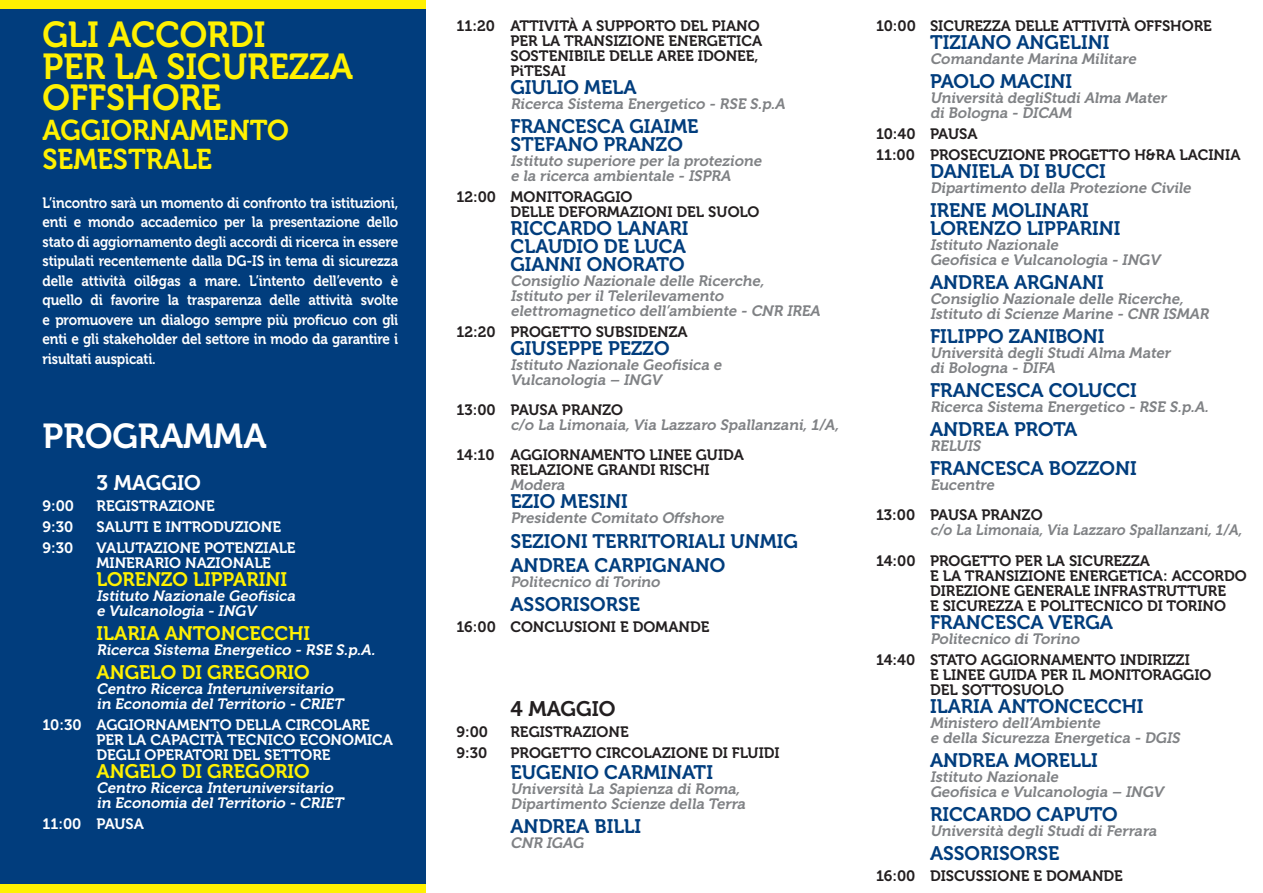
<style>
.page{position:relative;width:1263px;height:893px;background:#fff}
.page>*{position:absolute;margin:0;border:0;box-sizing:border-box;transform-origin:0 0}
.t1{font:36px "Museo 700";color:#fff101;scale:.96 1}
.t2{font:34.5px "Museo 700";color:#fff}
.t3{font:28.5px "Museo 700";color:#fff101;scale:.96 1}
.t4{font:21px "Museo 700";color:#231f20}
.t5{font:21px "Museo 700";color:#fff}
.t6{font:19.5px/24px "Museo 700";color:#013d7d}
.t7{font:19.5px "Museo 700";color:#fff101}
.t8{font:italic 15px/15px "Museo 700";color:#808285}
.t9{font:15px/15px "Museo 700";color:#231f20}
.t10{font:15px/19.5px "Museo 700";color:#fff;text-align:justify;scale:.9 1}
.t11{font:italic 15px "Museo 700";color:#fff}
.t12{font:15px/15px "Museo 700";color:#fff}
.t13{font:italic 15px "Museo 700";color:#808285;scale:.95 1}
</style>
<div class="page">
<div style="left:0;top:0;width:425px;height:893px;background:#013d7d"></div>
<div style="left:0;top:0;width:425px;height:9px;background:#fff101"></div>
<div style="left:0;top:884px;width:425px;height:9px;background:#fff101"></div>
<p class="t1" style="left:43px;top:15px;width:234px">GLI ACCORDI</p>
<p class="t1" style="left:43px;top:46px;width:325px">PER LA SICUREZZA</p>
<p class="t1" style="left:43px;top:78px;width:188px">OFFSHORE</p>
<p class="t3" style="left:43px;top:114px;width:258px">AGGIORNAMENTO</p>
<p class="t3" style="left:43px;top:143px;width:178px">SEMESTRALE</p>
<p class="t10" style="left:43px;top:193px;width:397px">L’incontro sarà un momento di confronto tra istituzioni, enti e mondo accademico per la presentazione dello stato di aggiornamento degli accordi di ricerca in essere stipulati recentemente dalla DG-IS in tema di sicurezza delle attività oil&amp;gas a mare. L’intento dell’evento è quello di favorire la trasparenza delle attività svolte e promuovere un dialogo sempre più proficuo con gli enti e gli stakeholder del settore in modo da garantire i risultati auspicati.</p>
<p class="t2" style="left:43px;top:416px;width:226px">PROGRAMMA</p>
<p class="t5" style="left:97px;top:471px;width:106px">3 MAGGIO</p>
<p class="t12" style="left:43px;top:498px;width:33px">9:00</p>
<p class="t12" style="left:97px;top:498px;width:120px">REGISTRAZIONE</p>
<p class="t12" style="left:43px;top:519px;width:32px">9:30</p>
<p class="t12" style="left:97px;top:519px;width:186px">SALUTI E INTRODUZIONE</p>
<p class="t12" style="left:43px;top:540px;width:32px">9:30</p>
<p class="t12" style="left:97px;top:540px;width:200px">VALUTAZIONE POTENZIALE<br>MINERARIO NAZIONALE</p>
<p class="t7" style="left:97px;top:568px;width:192px">LORENZO LIPPARINI</p>
<p class="t11" style="left:97px;top:587px;width:203px">Istituto Nazionale Geofisica</p>
<p class="t11" style="left:97px;top:602px;width:164px">e Vulcanologia - INGV</p>
<p class="t7" style="left:97px;top:622px;width:215px">ILARIA ANTONCECCHI</p>
<p class="t11" style="left:97px;top:641px;width:283px">Ricerca Sistema Energetico - RSE S.p.A.</p>
<p class="t7" style="left:97px;top:661px;width:215px">ANGELO DI GREGORIO</p>
<p class="t11" style="left:97px;top:680px;width:241px">Centro Ricerca Interuniversitario</p>
<p class="t11" style="left:97px;top:695px;width:251px">in Economia delTerritorio - CRIET</p>
<p class="t12" style="left:97px;top:717px;width:298px;text-indent:-54px">10:30 AGGIORNAMENTO DELLA CIRCOLARE<br>PER LA CAPACITÀ TECNICO ECONOMICA</p>
<p class="t12" style="left:97px;top:747px;width:235px">DEGLI OPERATORI DEL SETTORE</p>
<p class="t7" style="left:97px;top:760px;width:215px">ANGELO DI GREGORIO</p>
<p class="t11" style="left:97px;top:779px;width:241px">Centro Ricerca Interuniversitario</p>
<p class="t11" style="left:97px;top:794px;width:251px">in Economia delTerritorio - CRIET</p>
<p class="t12" style="left:43px;top:816px;width:103px">11:00 PAUSA</p>
<p class="t9" style="left:510px;top:19px;width:253px;text-indent:-54px">11:20 ATTIVITÀ A SUPPORTO DEL PIANO<br>PER LA TRANSIZIONE ENERGETICA<br>SOSTENIBILE DELLE AREE IDONEE,<br>PiTESAI</p>
<p class="t6" style="left:510px;top:76px;width:128px">GIULIO MELA</p>
<p class="t8" style="left:510px;top:97px;width:279px">Ricerca Sistema Energetico - RSE S.p.A</p>
<p class="t6" style="left:510px;top:115px;width:190px">FRANCESCA GIAIME</p>
<p class="t6" style="left:510px;top:133px;width:174px">STEFANO PRANZO</p>
<p class="t8" style="left:510px;top:154px;width:255px">Istituto superiore per la protezione</p>
<p class="t8" style="left:510px;top:169px;width:225px">e la ricerca ambientale - ISPRA</p>
<p class="t9" style="left:456px;top:190px;width:177px">12:00 MONITORAGGIO</p>
<p class="t9" style="left:510px;top:205px;width:251px">DELLE DEFORMAZIONI DEL SUOLO</p>
<p class="t6" style="left:510px;top:217px;width:179px">RICCARDO LANARI</p>
<p class="t6" style="left:510px;top:235px;width:177px">CLAUDIO DE LUCA</p>
<p class="t6" style="left:510px;top:253px;width:175px">GIANNI ONORATO</p>
<p class="t8" style="left:510px;top:274px;width:314px">Consiglio Nazionale delle Ricerche,<br>Istituto per ilTelerilevamento elettromagnetico dell’ambiente - CNR IREA</p>
<p class="t9" style="left:456px;top:325px;width:233px">12:20 PROGETTO SUBSIDENZA</p>
<p class="t6" style="left:510px;top:337px;width:161px">GIUSEPPE PEZZO</p>
<p class="t8" style="left:510px;top:358px;width:215px">Istituto Nazionale Geofisica e<br>Vulcanologia – INGV</p>
<p class="t9" style="left:456px;top:403px;width:168px">13:00 PAUSA PRANZO</p>
<p class="t8" style="left:510px;top:418px;width:333px">c/o La Limonaia,Via Lazzaro Spallanzani, 1/A,</p>
<p class="t9" style="left:510px;top:448px;width:235px;text-indent:-54px">14:10 AGGIORNAMENTO LINEE GUIDA<br>RELAZIONE GRANDI RISCHI</p>
<p class="t8" style="left:510px;top:478px;width:59px">Modera</p>
<p class="t6" style="left:510px;top:490px;width:119px">EZIO MESINI</p>
<p class="t8" style="left:510px;top:511px;width:218px">Presidente Comitato Offshore</p>
<p class="t6" style="left:510px;top:529px;width:289px">SEZIONI TERRITORIALI UNMIG<br>ANDREA CARPIGNANO</p>
<p class="t8" style="left:510px;top:574px;width:154px">Politecnico diTorino</p>
<p class="t6" style="left:510px;top:592px;width:131px">ASSORISORSE</p>
<p class="t9" style="left:456px;top:619px;width:254px">16:00 CONCLUSIONI E DOMANDE</p>
<p class="t4" style="left:510px;top:697px;width:107px">4 MAGGIO</p>
<p class="t9" style="left:456px;top:724px;width:33px">9:00</p>
<p class="t9" style="left:510px;top:724px;width:120px">REGISTRAZIONE</p>
<p class="t9" style="left:456px;top:745px;width:32px">9:30</p>
<p class="t9" style="left:510px;top:745px;width:271px">PROGETTO CIRCOLAZIONE DI FLUIDI</p>
<p class="t6" style="left:510px;top:760px;width:204px">EUGENIO CARMINATI</p>
<p class="t8" style="left:510px;top:781px;width:239px">Università La Sapienza di Roma,<br>Dipartimento Scienze della Terra</p>
<p class="t6" style="left:510px;top:814px;width:132px">ANDREA BILLI</p>
<p class="t8" style="left:510px;top:835px;width:77px">CNR IGAG</p>
<p class="t9" style="left:876px;top:19px;width:337px">10:00 SICUREZZA DELLE ATTIVITÀ OFFSHORE</p>
<p class="t6" style="left:930px;top:31px;width:181px">TIZIANO ANGELINI</p>
<p class="t8" style="left:930px;top:52px;width:210px">Comandante Marina Militare</p>
<p class="t6" style="left:930px;top:70px;width:144px">PAOLO MACINI</p>
<p class="t8" style="left:930px;top:91px;width:241px">Università degliStudi Alma Mater</p>
<p class="t8" style="left:930px;top:106px;width:146px">di Bologna - DICAM</p>
<p class="t9" style="left:876px;top:127px;width:103px">10:40 PAUSA</p>
<p class="t9" style="left:876px;top:148px;width:366px">11:00 PROSECUZIONE PROGETTO H&amp;RA LACINIA</p>
<p class="t6" style="left:930px;top:160px;width:177px">DANIELA DI BUCCI</p>
<p class="t8" style="left:930px;top:181px;width:265px">Dipartimento della Protezione Civile</p>
<p class="t6" style="left:930px;top:199px;width:160px">IRENE MOLINARI</p>
<p class="t6" style="left:930px;top:217px;width:192px">LORENZO LIPPARINI</p>
<p class="t8" style="left:930px;top:238px;width:133px">Istituto Nazionale</p>
<p class="t8" style="left:930px;top:253px;width:234px">Geofisica e Vulcanologia - INGV</p>
<p class="t6" style="left:930px;top:271px;width:175px">ANDREA ARGNANI</p>
<p class="t8" style="left:930px;top:292px;width:283px">Consiglio Nazionale delle Ricerche,<br>Istituto di Scienze Marine - CNR ISMAR</p>
<p class="t6" style="left:930px;top:325px;width:176px">FILIPPO ZANIBONI</p>
<p class="t8" style="left:930px;top:346px;width:245px">Università degli Studi Alma Mater di Bologna - DIFA</p>
<p class="t6" style="left:930px;top:379px;width:208px">FRANCESCA COLUCCI</p>
<p class="t8" style="left:930px;top:400px;width:283px">Ricerca Sistema Energetico - RSE S.p.A.</p>
<p class="t6" style="left:930px;top:418px;width:149px">ANDREA PROTA</p>
<p class="t8" style="left:930px;top:439px;width:55px">RELUIS</p>
<p class="t6" style="left:930px;top:457px;width:208px">FRANCESCA BOZZONI</p>
<p class="t8" style="left:930px;top:478px;width:69px">Eucentre</p>
<p class="t9" style="left:876px;top:508px;width:168px">13:00 PAUSA PRANZO</p>
<p class="t13" style="left:930px;top:522px;width:333px">c/o La Limonaia,Via Lazzaro Spallanzani,1/A,</p>
<p class="t9" style="left:876px;top:553px;width:276px">14:00 PROGETTO PER LA SICUREZZA</p>
<p class="t9" style="left:930px;top:568px;width:318px">E LA TRANSIZIONE ENERGETICA: ACCORDO<br>DIREZIONE GENERALE INFRASTRUTTURE</p>
<p class="t9" style="left:930px;top:598px;width:297px">E SICUREZZA E POLITECNICO DI TORINO</p>
<p class="t6" style="left:930px;top:610px;width:184px">FRANCESCA VERGA</p>
<p class="t8" style="left:930px;top:631px;width:154px">Politecnico diTorino</p>
<p class="t9" style="left:876px;top:652px;width:315px">14:40 STATO AGGIORNAMENTO INDIRIZZI</p>
<p class="t9" style="left:930px;top:667px;width:283px">E LINEE GUIDA PER IL MONITORAGGIO</p>
<p class="t9" style="left:930px;top:682px;width:136px">DEL SOTTOSUOLO</p>
<p class="t6" style="left:930px;top:694px;width:215px">ILARIA ANTONCECCHI</p>
<p class="t8" style="left:930px;top:715px;width:175px">Ministero dell’Ambiente</p>
<p class="t8" style="left:930px;top:730px;width:254px">e della Sicurezza Energetica - DGIS</p>
<p class="t6" style="left:930px;top:748px;width:169px">ANDREA MORELLI</p>
<p class="t8" style="left:930px;top:769px;width:133px">Istituto Nazionale</p>
<p class="t8" style="left:930px;top:784px;width:238px">Geofisica e Vulcanologia – INGV</p>
<p class="t6" style="left:930px;top:802px;width:189px">RICCARDO CAPUTO</p>
<p class="t8" style="left:930px;top:823px;width:231px">Università degli Studi di Ferrara</p>
<p class="t6" style="left:930px;top:841px;width:131px">ASSORISORSE</p>
<p class="t9" style="left:876px;top:868px;width:248px">16:00 DISCUSSIONE E DOMANDE</p>
</div>
